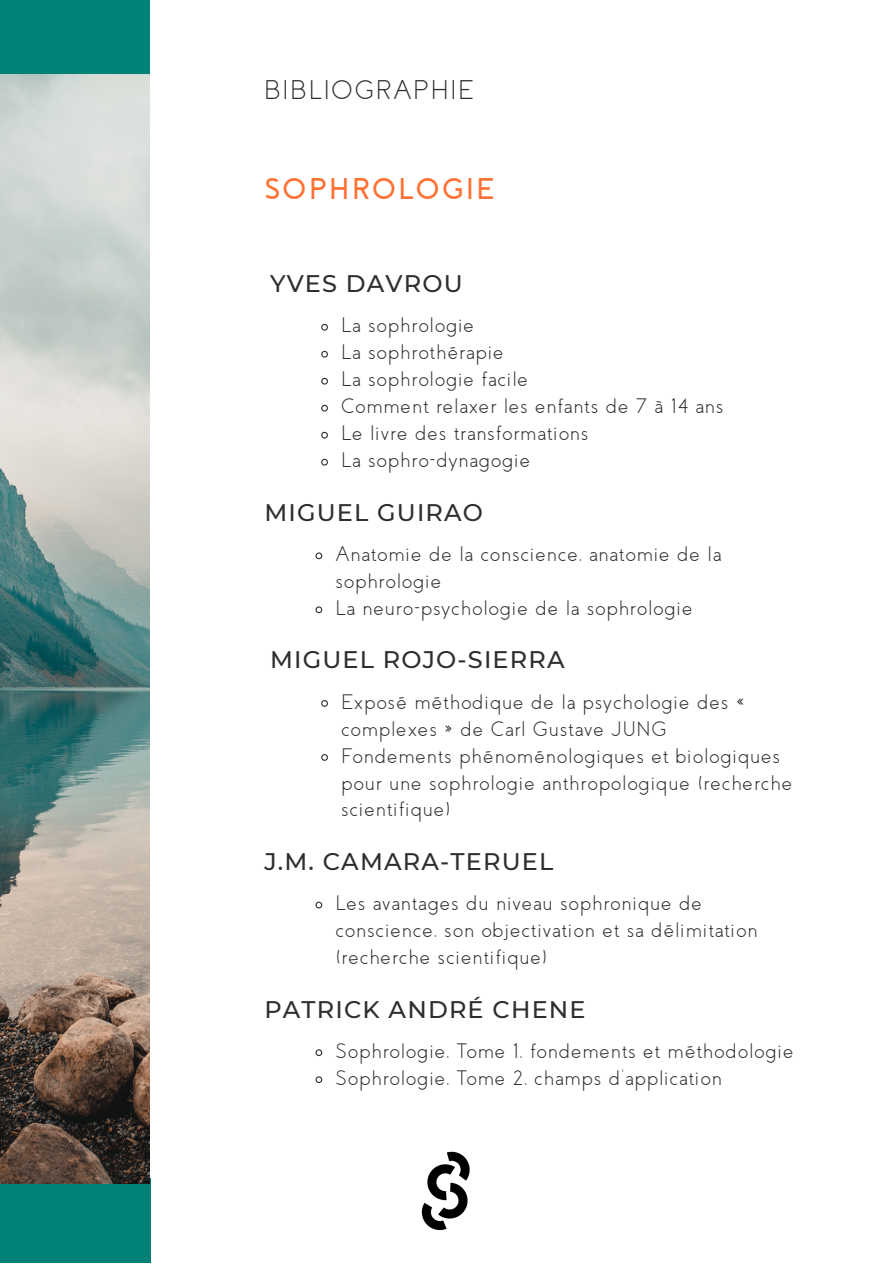
<style>
.page{position:relative;width:893px;height:1264px;background:#fff}
.page>*{position:absolute;margin:0;border:0;box-sizing:border-box;transform-origin:0 0}
.t1{font:700 30px "Coves";letter-spacing:.08em;color:#ff7033}
.t2{font:300 27px "Coves";letter-spacing:.085em;color:#2e2e2e}
.t3{font:500 24px "Montserrat";letter-spacing:.05em;color:#2e2e2e}
.t4{font:300 21px/27px "Coves";letter-spacing:.065em;color:#2e2e2e}
</style>
<div class="page">
<div style="left:0;top:0;width:150px;height:82px;background:#008277"></div>
<div style="left:0;top:1177px;width:150px;height:85px;background:#008277"></div>
<svg style="left:321px;top:323px;width:7px;height:8px"></svg>
<svg style="left:321px;top:350px;width:7px;height:8px"></svg>
<svg style="left:321px;top:377px;width:7px;height:8px"></svg>
<svg style="left:321px;top:404px;width:7px;height:8px"></svg>
<svg style="left:321px;top:431px;width:7px;height:8px"></svg>
<svg style="left:321px;top:458px;width:7px;height:8px"></svg>
<svg style="left:315px;top:552px;width:8px;height:8px"></svg>
<svg style="left:315px;top:606px;width:8px;height:8px"></svg>
<svg style="left:321px;top:700px;width:7px;height:7px"></svg>
<svg style="left:321px;top:754px;width:7px;height:7px"></svg>
<svg style="left:315px;top:901px;width:8px;height:8px"></svg>
<svg style="left:315px;top:1049px;width:8px;height:7px"></svg>
<svg style="left:315px;top:1076px;width:8px;height:7px"></svg>
<img style="left:0;top:75px;width:150px;height:1108px">
<img style="left:421px;top:1151px;width:49px;height:80px">
<p class="t2" style="left:264px;top:76px;width:210px">BIBLIOGRAPHIE</p>
<h1 class="t1" style="left:264px;top:174px;width:231px">SOPHROLOGIE</h1>
<p class="t3" style="left:270px;top:269px;width:194px">YVES DAVROU</p>
<p class="t4" style="left:341px;top:312px;width:383px">La sophrologie<br>La sophrothérapie<br>La sophrologie facile<br>Comment relaxer les enfants de 7 à 14 ans<br>Le livre des transformations<br>La sophro-dynagogie</p>
<p class="t3" style="left:264px;top:497px;width:220px">MIGUEL GUIRAO</p>
<p class="t4" style="left:336px;top:540px;width:387px">Anatomie de la conscience, anatomie de la sophrologie<br>La neuro-psychologie de la sophrologie</p>
<p class="t3" style="left:270px;top:645px;width:296px">MIGUEL ROJO-SIERRA</p>
<p class="t4" style="left:341px;top:688px;width:452px">Exposé méthodique de la psychologie des « complexes » de Carl Gustave JUNG<br>Fondements phénoménologiques et biologiques pour une sophrologie anthropologique (recherche scientifique)</p>
<p class="t3" style="left:264px;top:846px;width:290px">J.M. CAMARA-TERUEL</p>
<p class="t4" style="left:336px;top:890px;width:423px">Les avantages du niveau sophronique de conscience, son objectivation et sa délimitation (recherche scientifique)</p>
<p class="t3" style="left:264px;top:994px;width:323px">PATRICK ANDRÉ CHENE</p>
<p class="t4" style="left:336px;top:1037px;width:459px">Sophrologie, Tome 1, fondements et méthodologie<br>Sophrologie, Tome 2, champs d’application</p>
</div>
